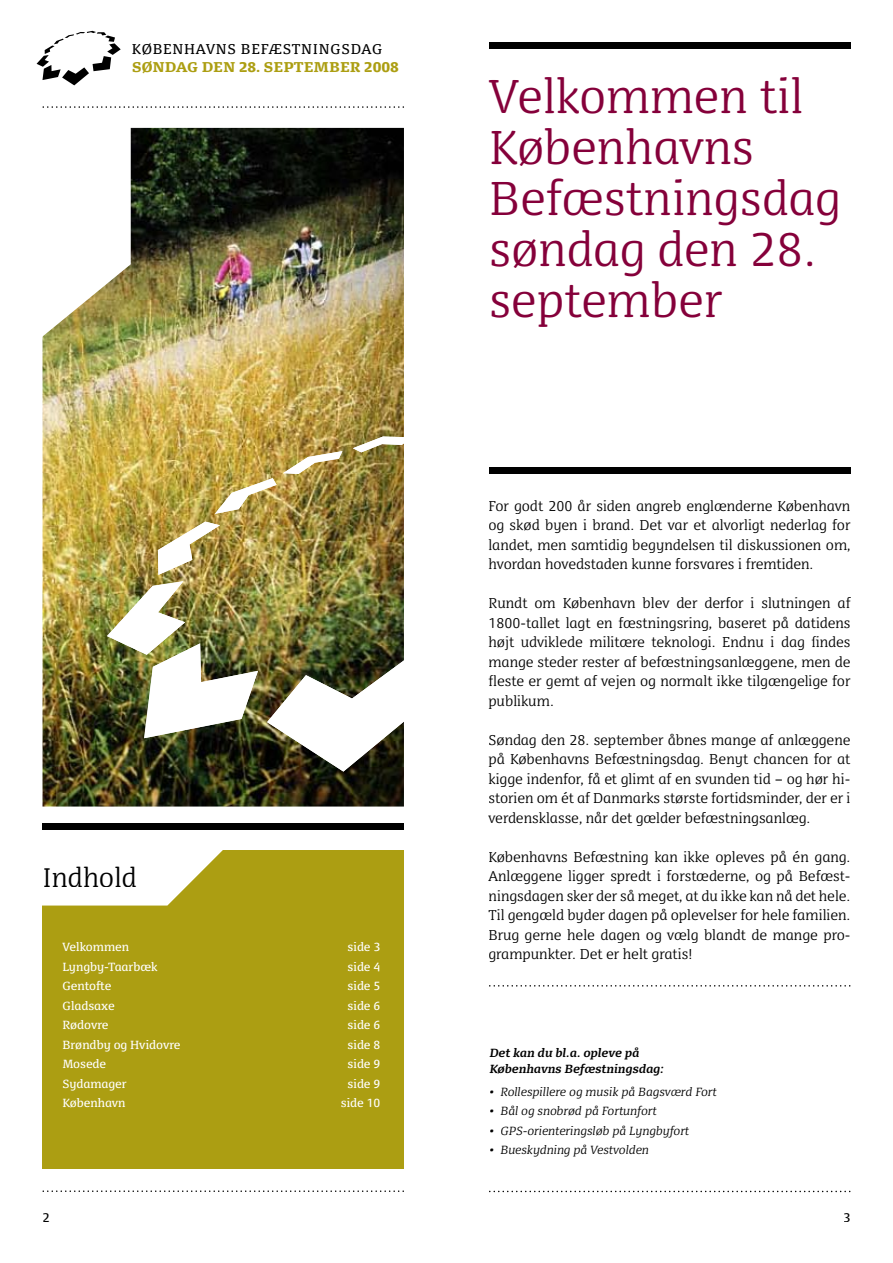
<style>
.page{position:relative;width:893px;height:1263px;background:#fff}
.page>*{position:absolute;margin:0;border:0;box-sizing:border-box;transform-origin:0 0}
.t1{font:300 45px/51px "Dancer Serif TF";color:#85003a}
.t2{font:300 25.5px "Dancer Serif";color:#000}
.t3{font:300 13.5px/19.5px "Dancer Serif TF";color:#000;text-align:justify}
.t4{font:900 13.5px "Dancer Serif TF";color:#ac9e12}
.t5{font:13.5px "Dancer Serif TF";letter-spacing:.05em;color:#000}
.t6{font:12px "Dancer Serif TF";color:#000}
.t7{font:11.25px "Dancer Serif TF";letter-spacing:-.01em;color:#fff}
.t8{font:italic 300 11.25px "Dancer Serif";letter-spacing:-.005em;color:#000}
.t9{font:italic 700 11.25px/16.5px "Dancer Serif";letter-spacing:-.01em;color:#000}
</style>
<div class="page">
<svg style="left:43px;top:1190px;width:361px;height:2px"></svg>
<svg style="left:489px;top:1191px;width:361px;height:1px"></svg>
<div style="left:489px;top:43px;width:361px;height:6px;background:#000"></div>
<div style="left:43px;top:850px;width:361px;height:319px;background:#ac9e12"></div>
<svg style="left:43px;top:850px;width:180px;height:55px"></svg>
<img style="left:43px;top:128px;width:361px;height:678px">
<svg style="left:42px;top:128px;width:89px;height:213px"></svg>
<div style="left:44px;top:866px;width:92px;height:21px;background:#fff"></div>
<div style="left:43px;top:823px;width:361px;height:6px;background:#000"></div>
<svg style="left:43px;top:106px;width:361px;height:2px"></svg>
<svg style="left:37px;top:31px;width:84px;height:54px"></svg>
<img style="left:353px;top:436px;width:51px;height:16px">
<img style="left:283px;top:451px;width:59px;height:23px">
<img style="left:215px;top:478px;width:62px;height:36px">
<img style="left:158px;top:522px;width:62px;height:53px">
<img style="left:107px;top:581px;width:78px;height:74px">
<img style="left:144px;top:643px;width:114px;height:95px">
<img style="left:267px;top:660px;width:137px;height:111px">
<div style="left:489px;top:468px;width:361px;height:6px;background:#000"></div>
<svg style="left:489px;top:985px;width:361px;height:1px"></svg>
<p class="t5" style="left:132px;top:40px;width:252px">Københavns befæstningsdag</p>
<p class="t4" style="left:132px;top:57px;width:269px">SØNDAG DEN 28. SEPTEMBER 2008</p>
<h2 class="t2" style="left:43px;top:861px;width:96px">Indhold</h2>
<p class="t7" style="left:62px;top:940px;width:68px">velkommen</p>
<p class="t7" style="left:348px;top:940px;width:34px">side 3</p>
<p class="t7" style="left:62px;top:959px;width:97px">Lyngby-taarbæk</p>
<p class="t7" style="left:348px;top:959px;width:34px">side 4</p>
<p class="t7" style="left:62px;top:979px;width:51px">gentofte</p>
<p class="t7" style="left:348px;top:979px;width:34px">side 5</p>
<p class="t7" style="left:62px;top:998px;width:54px">gladsaxe</p>
<p class="t7" style="left:348px;top:998px;width:34px">side 6</p>
<p class="t7" style="left:62px;top:1018px;width:48px">Rødovre</p>
<p class="t7" style="left:348px;top:1018px;width:34px">side 6</p>
<p class="t7" style="left:62px;top:1037px;width:120px">brøndby og hvidovre</p>
<p class="t7" style="left:348px;top:1037px;width:34px">side 8</p>
<p class="t7" style="left:62px;top:1057px;width:45px">Mosede</p>
<p class="t7" style="left:348px;top:1057px;width:34px">side 9</p>
<p class="t7" style="left:62px;top:1076px;width:66px">sydamager</p>
<p class="t7" style="left:348px;top:1076px;width:34px">side 9</p>
<p class="t7" style="left:62px;top:1096px;width:65px">København</p>
<p class="t7" style="left:341px;top:1096px;width:41px">side 10</p>
<h1 class="t1" style="left:489px;top:70px;width:353px">Velkommen til<br>Københavns<br>Befæstningsdag søndag den 28. september</h1>
<p class="t3" style="left:488px;top:496px;width:364px">For godt 200 år siden angreb englænderne København og skød byen i brand. Det var et alvorligt nederlag for landet, men samtidig begyndelsen til diskussionen om, hvordan hovedstaden kunne forsvares i fremtiden.</p>
<p class="t3" style="left:488px;top:593px;width:364px">Rundt om København blev der derfor i slutningen af 1800-tallet lagt en fæstningsring, baseret på datidens højt udviklede militære teknologi. Endnu i dag findes mange steder rester af befæstningsanlæggene, men de fleste er gemt af vejen og normalt ikke tilgængelige for publikum.</p>
<p class="t3" style="left:488px;top:730px;width:364px">Søndag den 28. september åbnes mange af anlæggene på Københavns Befæstningsdag. Benyt chancen for at kigge indenfor, få et glimt af en svunden tid – og hør hi&shy;storien om ét af Danmarks største fortidsminder, der er i verdensklasse, når det gælder befæstningsanlæg.</p>
<p class="t3" style="left:488px;top:847px;width:364px">Københavns Befæstning kan ikke opleves på én gang.<br>Anlæggene ligger spredt i forstæderne, og på Befæst&shy;ningsdagen sker der så meget, at du ikke kan nå det hele.<br>Til gengæld byder dagen på oplevelser for hele familien.<br>Brug gerne hele dagen og vælg blandt de mange pro&shy;grampunkter. Det er helt gratis!</p>
<p class="t9" style="left:489px;top:1044px;width:176px">Det kan du bl.a. opleve på<br>Københavns Befæstningsdag:</p>
<p class="t8" style="left:489px;top:1084px;width:229px">• Rollespillere og musik på Bagsværd Fort</p>
<p class="t8" style="left:489px;top:1104px;width:169px">• Bål og snobrød på Fortunfort</p>
<p class="t8" style="left:489px;top:1123px;width:201px">• GPS-orienteringsløb på Lyngbyfort</p>
<p class="t8" style="left:489px;top:1143px;width:161px">• Bueskydning på Vestvolden</p>
<p class="t6" style="left:43px;top:1210px;width:9px">2</p>
<p class="t6" style="left:843px;top:1210px;width:9px">3</p>
</div>
